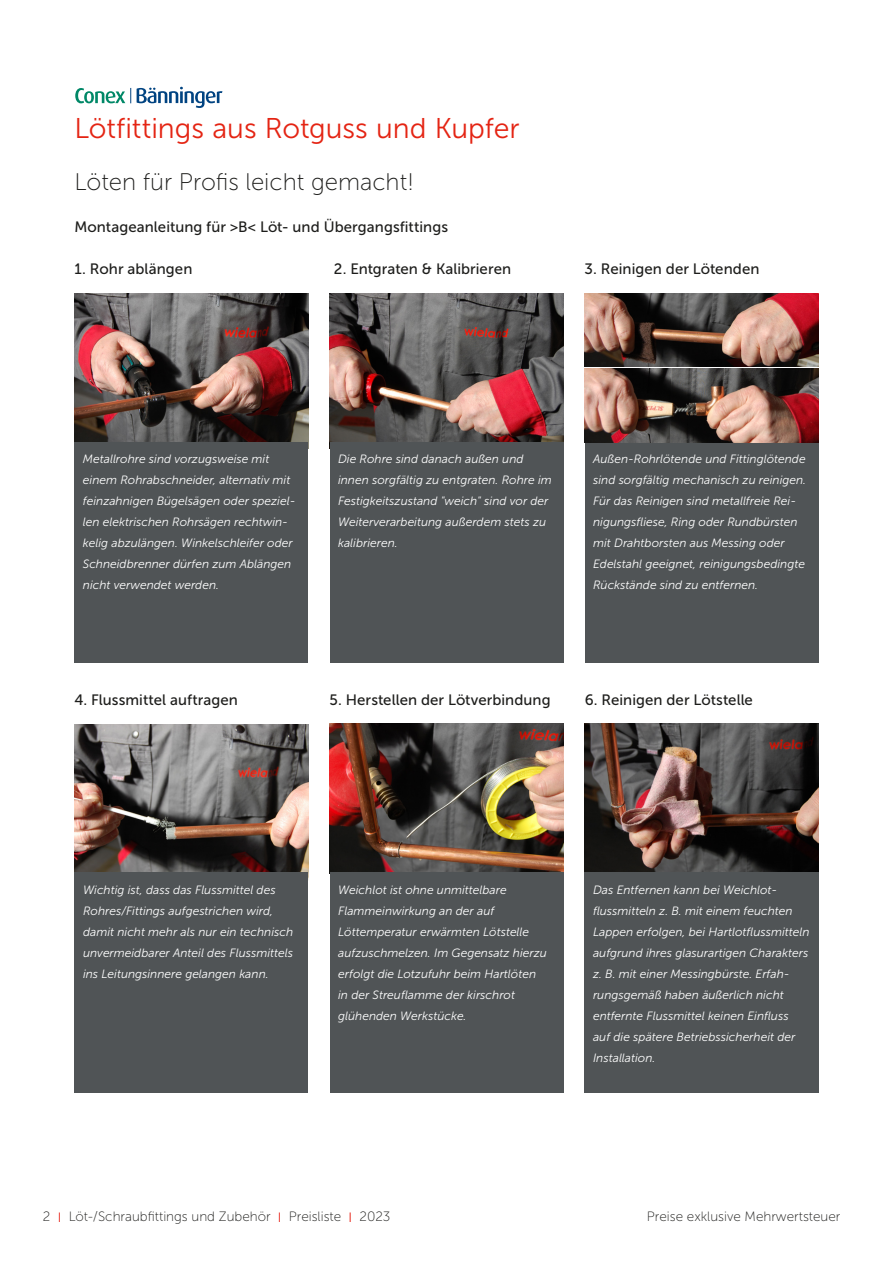
<style>
.page{position:relative;width:893px;height:1263px;background:#fff}
.page>*{position:absolute;margin:0;border:0;box-sizing:border-box;transform-origin:0 0}
.t1{font:28.5px "Museo Sans 300";color:#e42413}
.t2{font:24px "Museo Sans 100";color:#1d1d1b}
.t3{font:15px "Museo Sans 500";letter-spacing:.005em;color:#1d1d1b}
.t4{font:13.5px "Museo Sans 100";color:#1d1d1b}
.t5{font:italic 12px/21px "Museo Sans 300";color:#fff}
.s1{font-family:"Museo Sans 300";color:#e72419}
</style>
<div class="page">
<svg style="left:137px;top:87px;width:85px;height:21px"></svg>
<svg style="left:75px;top:88px;width:56px;height:15px"></svg>
<img style="left:74px;top:293px;width:234px;height:149px">
<img style="left:329px;top:293px;width:234px;height:156px">
<img style="left:74px;top:725px;width:234px;height:156px">
<img style="left:330px;top:723px;width:233px;height:150px">
<img style="left:585px;top:723px;width:234px;height:150px">
<div style="left:74px;top:442px;width:234px;height:221px;background:#505456"></div>
<div style="left:330px;top:442px;width:233px;height:221px;background:#505456"></div>
<div style="left:585px;top:442px;width:234px;height:221px;background:#505456"></div>
<div style="left:75px;top:873px;width:233px;height:220px;background:#505456"></div>
<div style="left:330px;top:873px;width:233px;height:220px;background:#505456"></div>
<div style="left:584px;top:873px;width:235px;height:220px;background:#505456"></div>
<img style="left:585px;top:293px;width:234px;height:149px">
<h1 class="t1" style="left:74px;top:112px;width:447px">Lötfittings aus Rotguss und Kupfer</h1>
<h2 class="t2" style="left:74px;top:169px;width:341px">Löten für Profis leicht gemacht!</h2>
<p class="t3" style="left:74px;top:219px;width:375px">Montageanleitung für &gt;B&lt; Löt- und Übergangsfittings</p>
<p class="t3" style="left:334px;top:261px;width:179px">2. Entgraten &amp; Kalibrieren</p>
<p class="t3" style="left:74px;top:261px;width:120px">1. Rohr ablängen</p>
<p class="t3" style="left:585px;top:261px;width:176px">3. Reinigen der Lötenden</p>
<p class="t5" style="left:83px;top:449px;width:214px">Metallrohre sind vorzugsweise mit einem Rohrabschneider, alternativ mit feinzahnigen Bügelsägen oder speziel&shy;len elektrischen Rohrsägen rechtwin&shy;kelig abzulängen. Winkelschleifer oder Schneidbrenner dürfen zum Ablängen nicht verwendet werden.</p>
<p class="t5" style="left:338px;top:449px;width:215px">Die Rohre sind danach außen und innen sorgfältig zu entgraten. Rohre im Festigkeitszustand "weich" sind vor der Weiterverarbeitung außerdem stets zu kalibrieren.</p>
<p class="t5" style="left:593px;top:449px;width:215px">Außen-Rohrlötende und Fittinglötende sind sorgfältig mechanisch zu reinigen.<br>Für das Reinigen sind metallfreie Rei&shy;nigungsfliese, Ring oder Rundbürsten mit Drahtborsten aus Messing oder Edelstahl geeignet, reinigungsbedingte Rückstände sind zu entfernen.</p>
<p class="t3" style="left:74px;top:691px;width:165px">4. Flussmittel auftragen</p>
<p class="t3" style="left:329px;top:691px;width:223px">5. Herstellen der Lötverbindung</p>
<p class="t3" style="left:585px;top:691px;width:170px">6. Reinigen der Lötstelle</p>
<p class="t5" style="left:83px;top:879px;width:212px">Wichtig ist, dass das Flussmittel des Rohres/Fittings aufgestrichen wird, damit nicht mehr als nur ein technisch unvermeidbarer Anteil des Flussmittels ins Leitungsinnere gelangen kann.</p>
<p class="t5" style="left:338px;top:879px;width:210px">Weichlot ist ohne unmittelbare<br>Flammeinwirkung an der auf<br>Löttemperatur erwärmten Lötstelle aufzuschmelzen. Im Gegensatz hierzu erfolgt die Lotzufuhr beim Hartlöten in der Streuflamme der kirschrot glühenden Werkstücke.</p>
<p class="t5" style="left:593px;top:879px;width:218px">Das Entfernen kann bei Weichlot&shy;flussmitteln z. B. mit einem feuchten Lappen erfolgen, bei Hartlotflussmitteln aufgrund ihres glasurartigen Charakters z. B. mit einer Messingbürste. Erfah&shy;rungsgemäß haben äußerlich nicht entfernte Flussmittel keinen Einfluss<br>auf die spätere Betriebssicherheit der Installation.</p>
<p class="t4" style="left:43px;top:1209px;width:349px">2 <span class="s1">I</span> Löt-/Schraubfittings und Zubehör <span class="s1">I</span> Preisliste <span class="s1">I</span> 2023</p>
<p class="t4" style="left:647px;top:1209px;width:195px">Preise exklusive Mehrwertsteuer</p>
</div>
